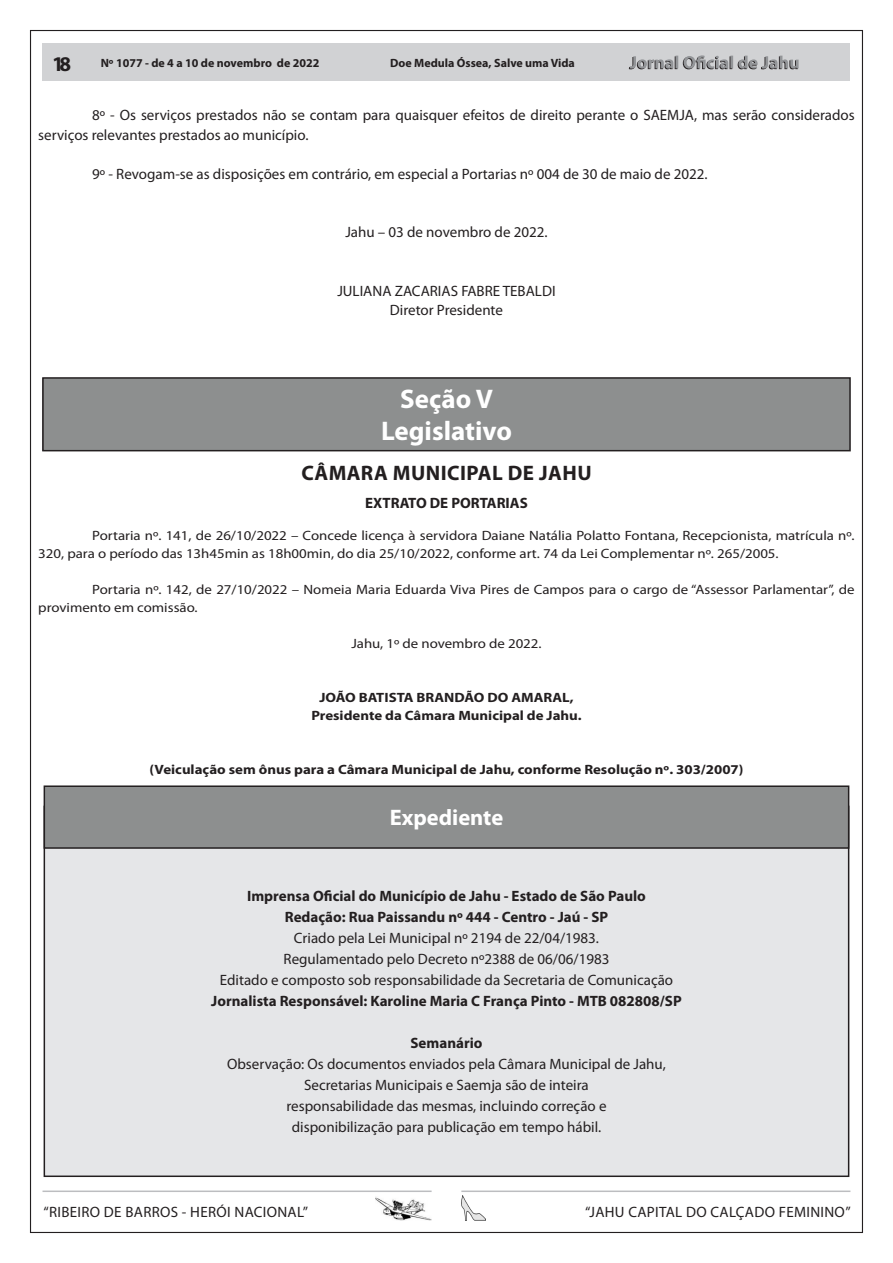
<style>
.page{position:relative;width:893px;height:1263px;background:#fff}
.page>*{position:absolute;margin:0;border:0;box-sizing:border-box;transform-origin:0 0}
.t1{font:700 27px "Myriad Pro";color:#fff}
.t2{font:700 22.5px "Myriad Pro";color:#fff}
.t3{font:700 21px "Myriad Pro";letter-spacing:.02em;color:#231f20}
.t4{font:15px/19.5px "Myriad Pro";color:#231f20}
.t5{font:700 15px "Myriad Pro";color:#231f20}
.t6{font:15px "Myriad Pro";letter-spacing:.02em;color:#231f20}
.t7{font:13.5px/18px "Myriad Pro";color:#231f20;scale:1.1 1}
.t8{font:700 13.5px "Myriad Pro";color:#231f20;scale:1.1 1}
.t9{font:700 12px "Myriad Pro";color:#231f20}
</style>
<div class="page">
<img style="left:461px;top:1196px;width:25px;height:24px">
<hr style="left:461px;top:1190px;width:389px;height:2px;background:#bcbdc0">
<img style="left:375px;top:1197px;width:57px;height:23px">
<hr style="left:43px;top:1190px;width:389px;height:2px;background:#bcbdc0">
<div style="left:43px;top:43px;width:807px;height:37px;background:#d1d2d4"></div>
<svg style="left:629px;top:55px;width:170px;height:14px"></svg>
<div style="left:43px;top:378px;width:807px;height:73px;background:#8d8f8f"></div>
<div style="left:42px;top:377px;width:809px;height:74px;border:2px solid #231f20"></div>
<div style="left:44px;top:806px;width:805px;height:370px;background:#e5e6e8"></div>
<div style="left:44px;top:786px;width:805px;height:62px;background:#8d8f8f"></div>
<div style="left:44px;top:785px;width:805px;height:64px;border:2px solid #231f20"></div>
<h3 class="t3" style="left:52px;top:50px;width:21px">18</h3>
<p class="t9" style="left:101px;top:55px;width:220px">Nº 1077 - de 4 a 10 de novembro de 2022</p>
<p class="t9" style="left:390px;top:55px;width:186px">Doe Medula Óssea, Salve uma Vida</p>
<p class="t4" style="left:38px;top:105px;width:818px;text-indent:54px">8º - Os serviços prestados não se contam para quaisquer efeitos de direito perante o SAEMJA, mas serão considerados serviços relevantes prestados ao município.</p>
<p class="t4" style="left:92px;top:164px;width:617px">9º - Revogam-se as disposições em contrário, em especial a Portarias nº 004 de 30 de maio de 2022.</p>
<p class="t4" style="left:345px;top:222px;width:204px">Jahu – 03 de novembro de 2022.</p>
<p class="t4" style="left:337px;top:281px;width:220px">JULIANA ZACARIAS FABRE TEBALDI</p>
<p class="t4" style="left:390px;top:300px;width:115px">Diretor Presidente</p>
<p class="t1" style="left:400px;top:381px;width:94px">Seção V</p>
<p class="t1" style="left:381px;top:413px;width:132px">Legislativo</p>
<p class="t3" style="left:301px;top:459px;width:292px">CÂMARA MUNICIPAL DE JAHU</p>
<p class="t5" style="left:365px;top:493px;width:164px">EXTRATO DE PORTARIAS</p>
<p class="t7" style="left:38px;top:526px;width:744px;text-indent:54px">Portaria nº. 141, de 26/10/2022 – Concede licença à servidora Daiane Natália Polatto Fontana, Recepcionista, matrícula nº.<br>320, para o período das 13h45min as 18h00min, do dia 25/10/2022, conforme art. 74 da Lei Complementar nº. 265/2005.</p>
<p class="t7" style="left:38px;top:580px;width:744px;text-indent:54px">Portaria nº. 142, de 27/10/2022 – Nomeia Maria Eduarda Viva Pires de Campos para o cargo de “Assessor Parlamentar”, de provimento em comissão.</p>
<p class="t7" style="left:351px;top:634px;width:174px">Jahu, 1º de novembro de 2022.</p>
<p class="t8" style="left:319px;top:689px;width:233px">JOÃO BATISTA BRANDÃO DO AMARAL,</p>
<p class="t8" style="left:311px;top:707px;width:247px">Presidente da Câmara Municipal de Jahu.</p>
<p class="t8" style="left:149px;top:761px;width:541px">(Veiculação sem ônus para a Câmara Municipal de Jahu, conforme Resolução nº. 303/2007)</p>
<p class="t2" style="left:390px;top:803px;width:115px">Expediente</p>
<p class="t5" style="left:247px;top:886px;width:400px">Imprensa Oficial do Município de Jahu - Estado de São Paulo</p>
<p class="t5" style="left:285px;top:907px;width:325px">Redação: Rua Paissandu nº 444 - Centro - Jaú - SP</p>
<p class="t4" style="left:294px;top:928px;width:307px">Criado pela Lei Municipal nº 2194 de 22/04/1983.</p>
<p class="t4" style="left:284px;top:949px;width:327px">Regulamentado pelo Decreto nº2388 de 06/06/1983</p>
<p class="t4" style="left:220px;top:970px;width:455px">Editado e composto sob responsabilidade da Secretaria de Comunicação</p>
<p class="t5" style="left:211px;top:991px;width:472px">Jornalista Responsável: Karoline Maria C França Pinto - MTB 082808/SP</p>
<p class="t5" style="left:410px;top:1033px;width:74px">Semanário</p>
<p class="t4" style="left:227px;top:1054px;width:440px">Observação: Os documentos enviados pela Câmara Municipal de Jahu,</p>
<p class="t4" style="left:304px;top:1075px;width:286px">Secretarias Municipais e Saemja são de inteira</p>
<p class="t4" style="left:286px;top:1096px;width:322px">responsabilidade das mesmas, incluindo correção e</p>
<p class="t4" style="left:292px;top:1117px;width:311px">disponibilização para publicação em tempo hábil.</p>
<p class="t6" style="left:44px;top:1202px;width:266px">“RIBEIRO DE BARROS - HERÓI NACIONAL”</p>
<p class="t6" style="left:585px;top:1202px;width:267px">“JAHU CAPITAL DO CALÇADO FEMININO”</p>
</div>
